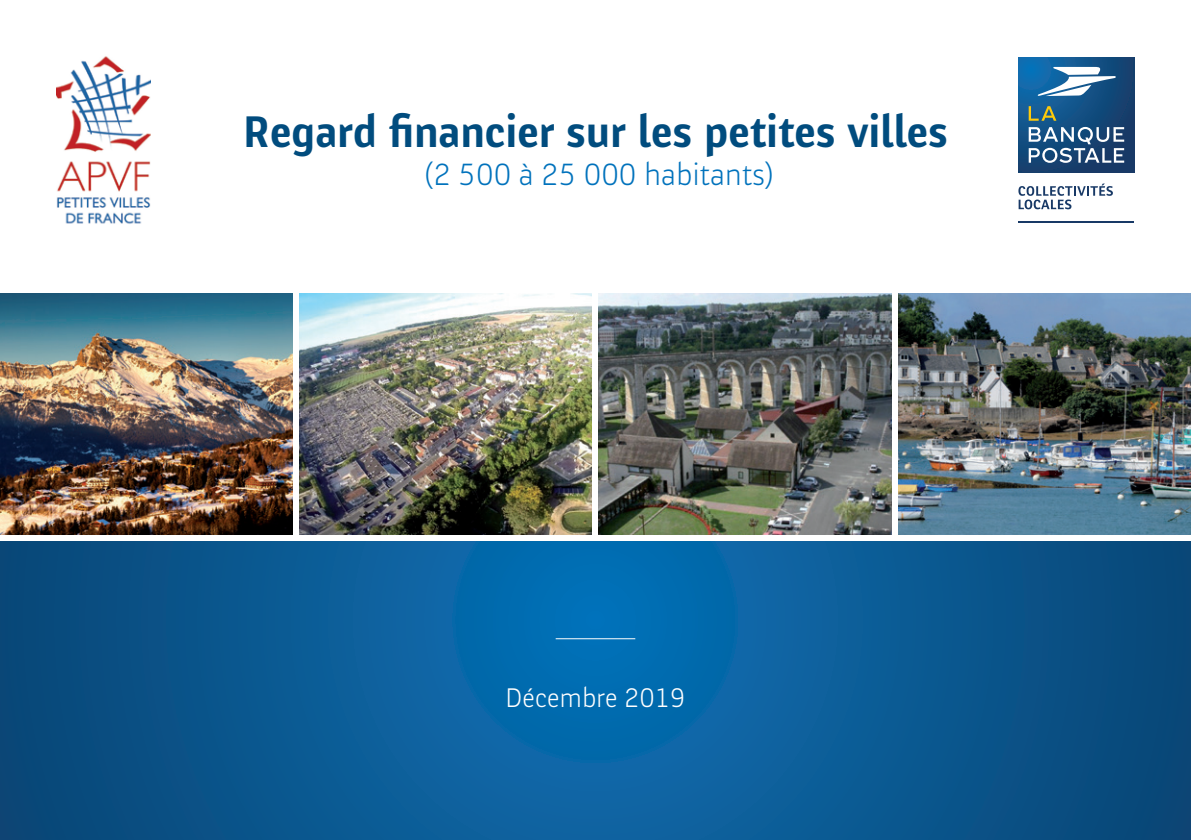
<style>
.page{position:relative;width:1191px;height:840px;background:#fff}
.page>*{position:absolute;margin:0;border:0;box-sizing:border-box;transform-origin:0 0}
.t1{font:700 46px "Banque Post";color:#014c7e}
.t2{font:300 32px "Banque Post";color:#0072bc}
.t3{font:300 28px "Banque Post";color:#fff}
</style>
<div class="page">
<svg style="left:0;top:541px;width:1191px;height:298px;background:#095a93"></svg>
<svg style="left:1018px;top:183px;width:94px;height:26px"></svg>
<hr style="left:1018px;top:221px;width:116px;height:1px;background:#183966">
<svg style="left:1018px;top:57px;width:116px;height:116px;background:#134d81"></svg>
<svg style="left:1028px;top:127px;width:96px;height:36px"></svg>
<svg style="left:1028px;top:106px;width:28px;height:15px"></svg>
<svg style="left:1037px;top:67px;width:78px;height:29px"></svg>
<img style="left:57px;top:56px;width:93px;height:168px">
<hr style="left:555px;top:638px;width:80px;height:1px;background:#fff">
<img style="left:0;top:293px;width:1191px;height:242px">
<div style="left:293px;top:293px;width:6px;height:242px;background:#fff"></div>
<div style="left:592px;top:293px;width:6px;height:242px;background:#fff"></div>
<div style="left:892px;top:293px;width:5px;height:242px;background:#fff"></div>
<p class="t1" style="left:243px;top:107px;width:706px">Regard financier sur les petites villes</p>
<p class="t2" style="left:424px;top:157px;width:351px">(2 500 à 25 000 habitants)</p>
<p class="t3" style="left:505px;top:682px;width:182px">Décembre 2019</p>
</div>
